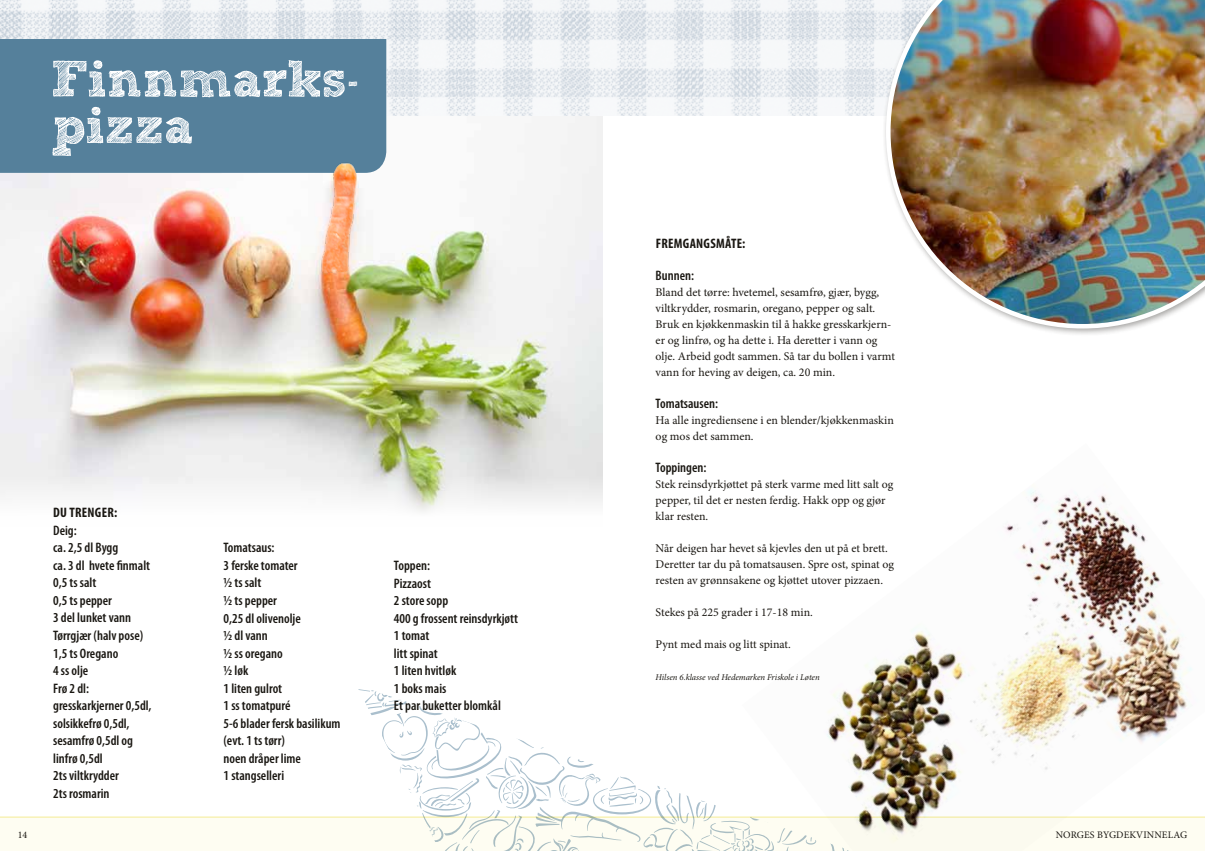
<style>
.page{position:relative;width:1205px;height:851px;background:#fff}
.page>*{position:absolute;margin:0;border:0;box-sizing:border-box;transform-origin:0 0}
.t1{font:700 51.12px/46.5px "freeversion Sketch Block";color:#fff}
.t2{font:600 condensed 13.75px/17.5px "Myriad Pro";color:#1a1712}
.t3{font:700 condensed 13.75px "Myriad Pro";letter-spacing:.02em;color:#1a1712}
.t4{font:11.88px/16px "Minion Pro";color:#1a1712}
.t5{font:10px "Minion Pro";letter-spacing:.01em;color:#1a1712}
.t6{font:italic 8.75px "Minion Pro";letter-spacing:-.005em;color:#1a1712}
</style>
<div class="page">
<img style="left:0;top:116px;width:602px;height:396px">
<img style="left:864px;top:489px;width:328px;height:195px">
<img style="left:0;top:0;width:882px;height:116px">
<div style="left:0;top:39px;width:386px;height:134px;background:#55809b"></div>
<div style="left:882px;top:0;width:323px;height:337px;background:#1a1712;opacity:.4"></div>
<img style="left:886px;top:0;width:319px;height:328px">
<svg style="left:0;top:684px;width:1205px;height:166px"></svg>
<h1 class="t1" style="left:50px;top:61px;width:310px">Finnmarks&shy;pizza</h1>
<p class="t3" style="left:53px;top:505px;width:65px">DU TRENGER:</p>
<p class="t2" style="left:53px;top:521px;width:100px">Deig:<br>ca. 2,5 dl Bygg<br>ca. 3 dl hvete finmalt<br>0,5 ts salt<br>0,5 ts pepper<br>3 del lunket vann<br>Tørrgjær (halv pose)<br>1,5 ts Oregano<br>4 ss olje<br>Frø 2 dl: gresskarkjerner 0,5dl, solsikkefrø 0,5dl, sesamfrø 0,5dl og linfrø 0,5dl<br>2ts viltkrydder<br>2ts rosmarin</p>
<p class="t2" style="left:223px;top:539px;width:118px">Tomatsaus:<br>3 ferske tomater<br>½ ts salt<br>½ ts pepper<br>0,25 dl olivenolje<br>½ dl vann<br>½ ss oregano<br>½ løk<br>1 liten gulrot<br>1 ss tomatpuré<br>5-6 blader fersk basilikum (evt. 1 ts tørr)<br>noen dråper lime<br>1 stangselleri</p>
<p class="t2" style="left:394px;top:557px;width:126px">Toppen:<br>Pizzaost<br>2 store sopp<br>400 g frossent reinsdyrkjøtt<br>1 tomat<br>litt spinat<br>1 liten hvitløk<br>1 boks mais<br>Et par buketter blomkål</p>
<p class="t3" style="left:656px;top:236px;width:91px">FREMGANGSMÅTE:</p>
<p class="t2" style="left:656px;top:267px;width:40px">Bunnen:</p>
<p class="t4" style="left:656px;top:284px;width:241px">Bland det tørre: hvetemel, sesamfrø, gjær, bygg, viltkrydder, rosmarin, oregano, pepper og salt.<br>Bruk en kjøkkenmaskin til å hakke gresskarkjern&shy;er og linfrø, og ha dette i. Ha deretter i vann og olje. Arbeid godt sammen. Så tar du bollen i varmt vann for heving av deigen, ca. 20 min.</p>
<p class="t2" style="left:656px;top:395px;width:64px">Tomatsausen:</p>
<p class="t4" style="left:656px;top:412px;width:240px">Ha alle ingrediensene i en blender/kjøkkenmaskin og mos det sammen.</p>
<p class="t2" style="left:656px;top:459px;width:52px">Toppingen:</p>
<p class="t4" style="left:656px;top:476px;width:239px">Stek reinsdyrkjøttet på sterk varme med litt salt og pepper, til det er nesten ferdig. Hakk opp og gjør klar resten.</p>
<p class="t4" style="left:656px;top:540px;width:240px">Når deigen har hevet så kjevles den ut på et brett.<br>Deretter tar du på tomatsausen. Spre ost, spinat og resten av grønnsakene og kjøttet utover pizzaen.</p>
<p class="t4" style="left:656px;top:604px;width:159px">Stekes på 225 grader i 17-18 min.</p>
<p class="t4" style="left:656px;top:636px;width:137px">Pynt med mais og litt spinat.</p>
<p class="t6" style="left:656px;top:671px;width:166px">Hilsen 6.klasse ved Hedemarken Friskole i Løten</p>
<p class="t5" style="left:18px;top:827px;width:11px">14</p>
<p class="t5" style="left:1056px;top:827px;width:133px">NORGES BYGDEKVINNELAG</p>
</div>
